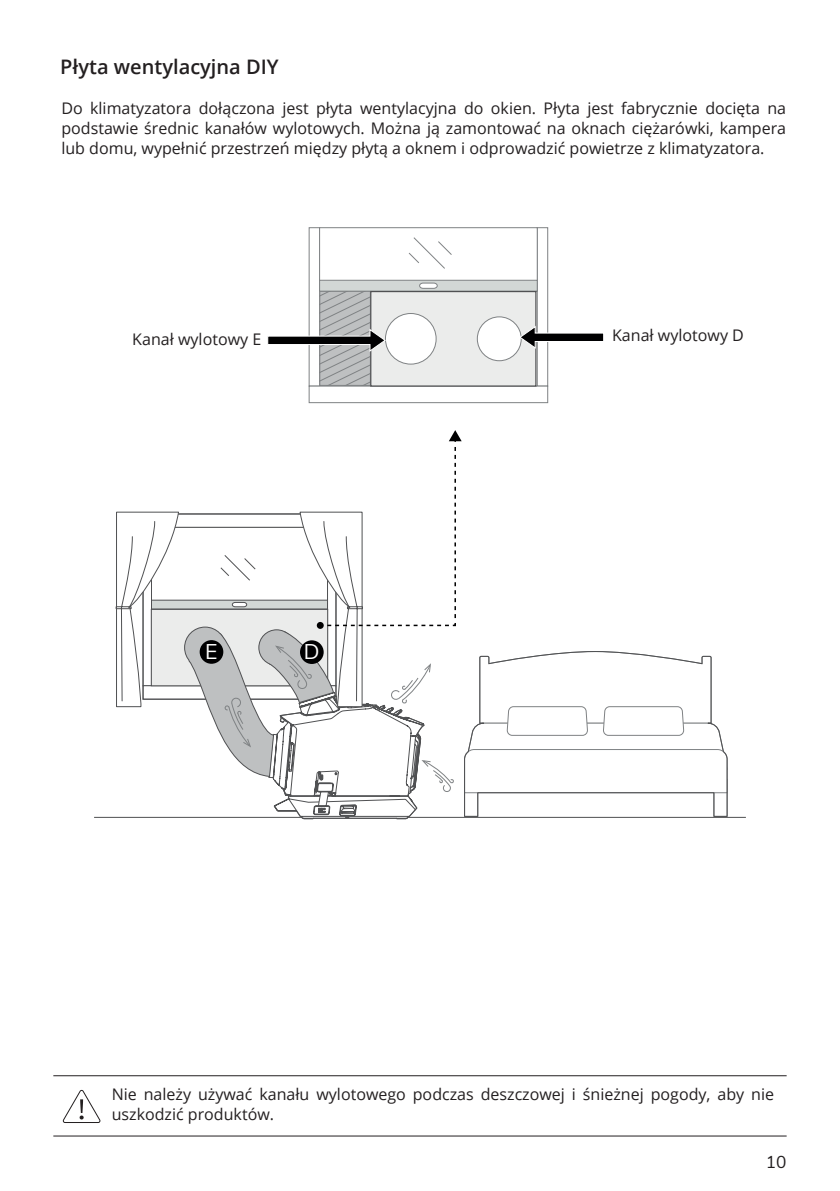
<style>
.page{position:relative;width:840px;height:1191px;background:#fff}
.page>*{position:absolute;margin:0;border:0;box-sizing:border-box;transform-origin:0 0}
.t1{font:21.2px "Nunito Sans";color:#fff}
.t2{font:600 20px "Open Sans";color:#231f20}
.t3{font:17.2px "Nunito Sans";color:#231f20}
.t4{font:16px/20px "Open Sans";color:#231f20;text-align:justify}
</style>
<div class="page">
<hr style="left:53px;top:1135px;width:733px;height:1px;background:#231f20">
<hr style="left:53px;top:1075px;width:733px;height:1px;background:#231f20">
<svg style="left:62px;top:1089px;width:38px;height:34px"></svg>
<hr style="left:94px;top:817px;width:208px;height:1px;background:#505153">
<hr style="left:407px;top:817px;width:338px;height:1px;background:#505153">
<div style="left:151px;top:527px;width:176px;height:82px;background:#fff;border:1px solid #505153"></div>
<div style="left:151px;top:600px;width:176px;height:9px;background:#d2d7d5;border:1px solid #505153"></div>
<div style="left:151px;top:609px;width:177px;height:77px;background:#ebeceb;border:1px solid #505153"></div>
<svg style="left:184px;top:627px;width:41px;height:41px"></svg>
<div style="left:184px;top:627px;width:42px;height:41px;border:1px solid #505153;border-radius:50%"></div>
<svg style="left:115px;top:511px;width:64px;height:196px"></svg>
<div style="left:308px;top:227px;width:12px;height:159px;background:#fff;border:1px solid #7f8284"></div>
<div style="left:536px;top:227px;width:12px;height:159px;background:#fff;border:1px solid #7f8284"></div>
<div style="left:308px;top:386px;width:240px;height:17px;background:#fff;border:1px solid #7f8284"></div>
<div style="left:319px;top:227px;width:218px;height:64px;background:#fff;border:1px solid #7f8284"></div>
<div style="left:319px;top:280px;width:218px;height:11px;background:#d2d7d5;border:1px solid #7f8284"></div>
<svg style="left:419px;top:282px;width:19px;height:7px"></svg>
<svg style="left:408px;top:237px;width:44px;height:32px"></svg>
<div style="left:370px;top:291px;width:166px;height:96px;background:#ebeceb;border:1px solid #505153"></div>
<div style="left:385px;top:313px;width:51px;height:51px;background:#fff;border-radius:50%"></div>
<div style="left:385px;top:313px;width:51px;height:51px;border:1px solid #7f8284;border-radius:50%"></div>
<div style="left:477px;top:317px;width:44px;height:44px;background:#fff;border-radius:50%"></div>
<div style="left:476px;top:316px;width:45px;height:45px;border:1px solid #7f8284;border-radius:50%"></div>
<svg style="left:267px;top:291px;width:119px;height:94px"></svg>
<svg style="left:518px;top:325px;width:86px;height:24px"></svg>
<svg style="left:188px;top:430px;width:539px;height:390px"></svg>
<p class="t2" style="left:60px;top:53px;width:220px">Płyta wentylacyjna DIY</p>
<p class="t4" style="left:61px;top:98px;width:726px">Do klimatyzatora dołączona jest płyta wentylacyjna do okien. Płyta jest fabrycznie docięta na podstawie średnic kanałów wylotowych. Można ją zamontować na oknach ciężarówki, kampera lub domu, wypełnić przestrzeń między płytą a oknem i odprowadzić powietrze z klimatyzatora.</p>
<p class="t4" style="left:132px;top:329px;width:130px">Kanał wylotowy E</p>
<p class="t4" style="left:611px;top:324px;width:133px">Kanał wylotowy D</p>
<h1 class="t1" style="left:205px;top:636px;width:14px">E</h1>
<h1 class="t1" style="left:304px;top:636px;width:17px">D</h1>
<p class="t4" style="left:112px;top:1083px;width:663px">Nie należy używać kanału wylotowego podczas deszczowej i śnieżnej pogody, aby nie uszkodzić produktów.</p>
<p class="t3" style="left:765px;top:1149px;width:22px">10</p>
</div>
